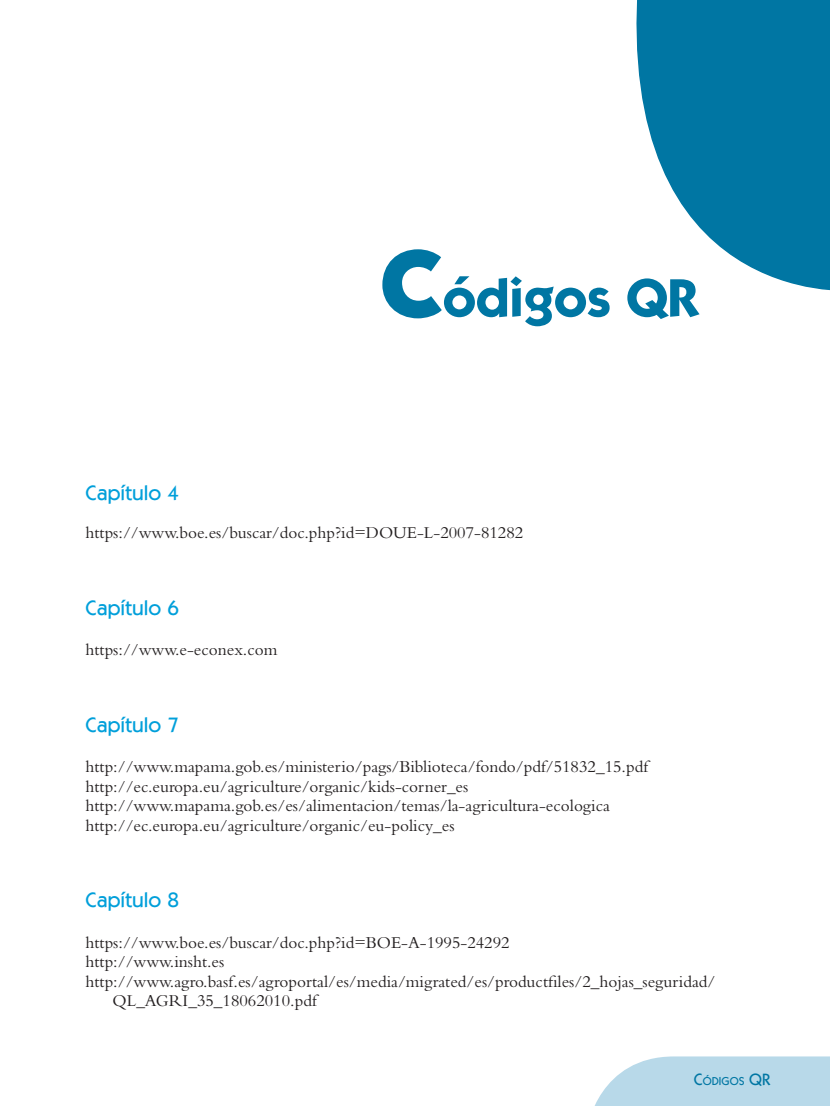
<style>
.page{position:relative;width:830px;height:1106px;background:#fff}
.page>*{position:absolute;margin:0;border:0;box-sizing:border-box;transform-origin:0 0}
.t1{font:700 126px "ITC Kabel Std";color:#0076a3}
.t2{font:700 54px "ITC Kabel Std";color:#0076a3}
.t3{font:500 21px "ITC Kabel Std";color:#009fda}
.t4{font:17.25px/19.5px "Bembo Std";color:#231f20}
.t5{font:500 11.55px "ITC Kabel Std";color:#0076a3}
.s1{font-size:16.5px}
</style>
<div class="page">
<svg style="left:594px;top:1056px;width:235px;height:50px;background:#bfdceb"></svg>
<svg style="left:636px;top:0;width:193px;height:290px"></svg>
<h1 class="t1" style="left:379px;top:197px;width:64px">c</h1>
<h2 class="t2" style="left:442px;top:265px;width:257px">ódigos QR</h2>
<p class="t3" style="left:86px;top:480px;width:95px">Capítulo 4</p>
<p class="t4" style="left:86px;top:522px;width:439px">https://www.boe.es/buscar/doc.php?id=DOUE-L-2007-81282</p>
<p class="t3" style="left:86px;top:595px;width:95px">Capítulo 6</p>
<p class="t4" style="left:86px;top:639px;width:193px">https://www.e-econex.com</p>
<p class="t3" style="left:86px;top:712px;width:95px">Capítulo 7</p>
<p class="t4" style="left:86px;top:756px;width:563px">http://www.mapama.gob.es/ministerio/pags/Biblioteca/fondo/pdf/51832_15.pdf http://ec.europa.eu/agriculture/organic/kids-corner_es http://www.mapama.gob.es/es/alimentacion/temas/la-agricultura-ecologica http://ec.europa.eu/agriculture/organic/eu-policy_es</p>
<p class="t3" style="left:86px;top:887px;width:95px">Capítulo 8</p>
<p class="t4" style="left:86px;top:932px;width:425px">https://www.boe.es/buscar/doc.php?id=BOE-A-1995-24292</p>
<p class="t4" style="left:86px;top:951px;width:140px">http://www.insht.es</p>
<p class="t4" style="left:86px;top:971px;width:631px">http://www.agro.basf.es/agroportal/es/media/migrated/es/productfiles/2_hojas_seguridad/</p>
<p class="t4" style="left:112px;top:990px;width:205px">QL_AGRI_35_18062010.pdf</p>
<p class="t5" style="left:693px;top:1074px;width:78px"><span class="s1">C</span>ódigos <span class="s1">QR</span></p>
</div>
